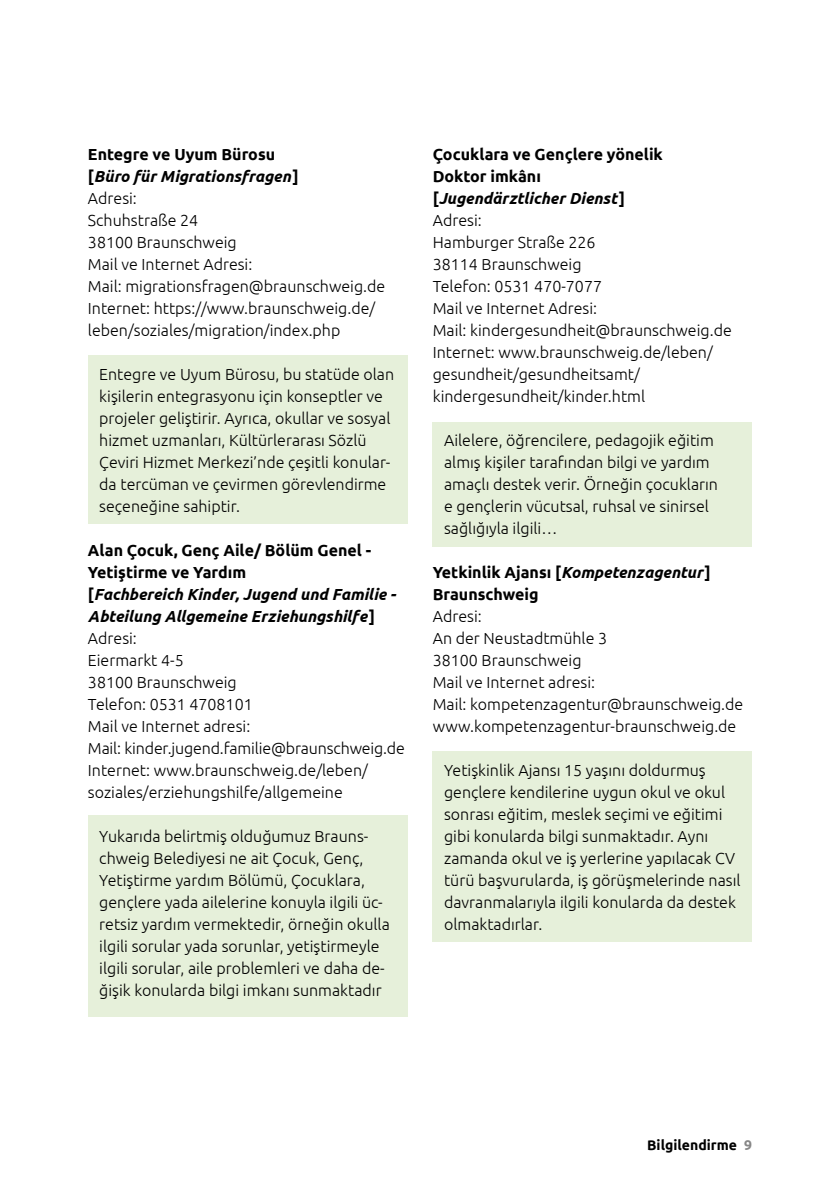
<style>
.page{position:relative;width:840px;height:1191px;background:#fff}
.page>*{position:absolute;margin:0;border:0;box-sizing:border-box;transform-origin:0 0}
.Copytext{font:300 16px/22px "Ubuntu";color:#000}
.Copytext-2{font:700 16px/22px "Ubuntu";color:#000}
.Copytext-3{font:italic 700 16px/22px "Ubuntu";color:#000}
.t1{font:700 14px "Ubuntu";color:#000}
.s1{font-style:normal}
.s2{font-style:italic}
.s3{color:#878787}
</style>
<div class="page">
<div style="left:88px;top:355px;width:319px;height:169px;background:#e6f0da"></div>
<div style="left:88px;top:815px;width:319px;height:202px;background:#e6f0da"></div>
<div style="left:432px;top:422px;width:319px;height:124px;background:#e6f0da"></div>
<div style="left:432px;top:751px;width:319px;height:190px;background:#e6f0da"></div>
<p class="Copytext-3" style="left:88px;top:143px;width:212px"><span class="s1">Entegre ve Uyum Bürosu [</span>Büro für Migrationsfragen<span class="s1">]</span></p>
<p class="Copytext" style="left:88px;top:187px;width:50px">Adresi:</p>
<p class="Copytext" style="left:88px;top:209px;width:112px">Schuhstraße 24</p>
<p class="Copytext" style="left:88px;top:231px;width:150px">38100 Braunschweig</p>
<p class="Copytext" style="left:88px;top:253px;width:166px">Mail ve Internet Adresi:</p>
<p class="Copytext" style="left:88px;top:275px;width:298px">Mail: migrationsfragen@braunschweig.de</p>
<p class="Copytext" style="left:88px;top:297px;width:288px">Internet: https://www.braunschweig.de/ leben/soziales/migration/index.php</p>
<p class="Copytext" style="left:99px;top:363px;width:296px">Entegre ve Uyum Bürosu, bu statüde olan kişilerin entegrasyonu için konseptler ve projeler geliştirir. Ayrıca, okullar ve sosyal hizmet uzmanları, Kültürlerarası Sözlü Çeviri Hizmet Merkezi’nde çeşitli konular&shy;da tercüman ve çevirmen görevlendirme seçeneğine sahiptir.</p>
<p class="Copytext-2" style="left:88px;top:539px;width:284px">Alan Çocuk, Genç Aile/ Bölüm Genel -<br>Yetiştirme ve Yardım</p>
<p class="Copytext-3" style="left:88px;top:583px;width:309px"><span class="s1">[</span>Fachbereich Kinder, Jugend und Familie -<br>Abteilung Allgemeine Erziehungshilfe<span class="s1">]</span></p>
<p class="Copytext" style="left:88px;top:627px;width:50px">Adresi:</p>
<p class="Copytext" style="left:88px;top:649px;width:97px">Eiermarkt 4-5</p>
<p class="Copytext" style="left:88px;top:671px;width:150px">38100 Braunschweig</p>
<p class="Copytext" style="left:88px;top:693px;width:166px">Telefon: 0531 4708101</p>
<p class="Copytext" style="left:88px;top:715px;width:164px">Mail ve Internet adresi:</p>
<p class="Copytext" style="left:88px;top:737px;width:318px">Mail: kinder.jugend.familie@braunschweig.de</p>
<p class="Copytext" style="left:88px;top:759px;width:281px">Internet: www.braunschweig.de/leben/ soziales/erziehungshilfe/allgemeine</p>
<p class="Copytext" style="left:99px;top:825px;width:292px">Yukarıda belirtmiş olduğumuz Brauns&shy;chweig Belediyesi ne ait Çocuk, Genç, Yetiştirme yardım Bölümü, Çocuklara, gençlere yada ailelerine konuyla ilgili üc&shy;retsiz yardım vermektedir, örneğin okulla ilgili sorular yada sorunlar, yetiştirmeyle ilgili sorular, aile problemleri ve daha de&shy;ğişik konularda bilgi imkanı sunmaktadır</p>
<p class="Copytext-2" style="left:432px;top:143px;width:231px">Çocuklara ve Gençlere yönelik<br>Doktor imkânı [<span class="s2">Jugendärztlicher Dienst</span> ]</p>
<p class="Copytext" style="left:432px;top:209px;width:50px">Adresi:</p>
<p class="Copytext" style="left:432px;top:231px;width:164px">Hamburger Straße 226</p>
<p class="Copytext" style="left:432px;top:253px;width:150px">38114 Braunschweig</p>
<p class="Copytext" style="left:432px;top:275px;width:171px">Telefon: 0531 470-7077</p>
<p class="Copytext" style="left:432px;top:297px;width:166px">Mail ve Internet Adresi:</p>
<p class="Copytext" style="left:432px;top:319px;width:300px">Mail: kindergesundheit@braunschweig.de</p>
<p class="Copytext" style="left:432px;top:341px;width:281px">Internet: www.braunschweig.de/leben/ gesundheit/gesundheitsamt/ kindergesundheit/kinder.html</p>
<p class="Copytext" style="left:444px;top:429px;width:275px">Ailelere, öğrencilere, pedagojik eğitim almış kişiler tarafından bilgi ve yardım amaçlı destek verir. Örneğin çocukların e gençlerin vücutsal, ruhsal ve sinirsel sağlığıyla ilgili…</p>
<p class="Copytext-2" style="left:432px;top:561px;width:279px">Yetkinlik Ajansı [<span class="s2">Kompetenzagentur</span> ]<br>Braunschweig</p>
<p class="Copytext" style="left:432px;top:605px;width:50px">Adresi:</p>
<p class="Copytext" style="left:432px;top:627px;width:176px">An der Neustadtmühle 3</p>
<p class="Copytext" style="left:432px;top:649px;width:150px">38100 Braunschweig</p>
<p class="Copytext" style="left:432px;top:671px;width:164px">Mail ve Internet adresi:</p>
<p class="Copytext" style="left:432px;top:693px;width:312px">Mail: kompetenzagentur@braunschweig.de</p>
<p class="Copytext" style="left:432px;top:715px;width:305px">www.kompetenzagentur-braunschweig.de</p>
<p class="Copytext" style="left:444px;top:759px;width:298px">Yetişkinlik Ajansı 15 yaşını doldurmuş gençlere kendilerine uygun okul ve okul sonrası eğitim, meslek seçimi ve eğitimi gibi konularda bilgi sunmaktadır. Aynı zamanda okul ve iş yerlerine yapılacak CV türü başvurularda, iş görüşmelerinde nasıl davranmalarıyla ilgili konularda da destek olmaktadırlar.</p>
<p class="t1" style="left:646px;top:1137px;width:106px">Bilgilendirme <span class="s3">9</span></p>
</div>
